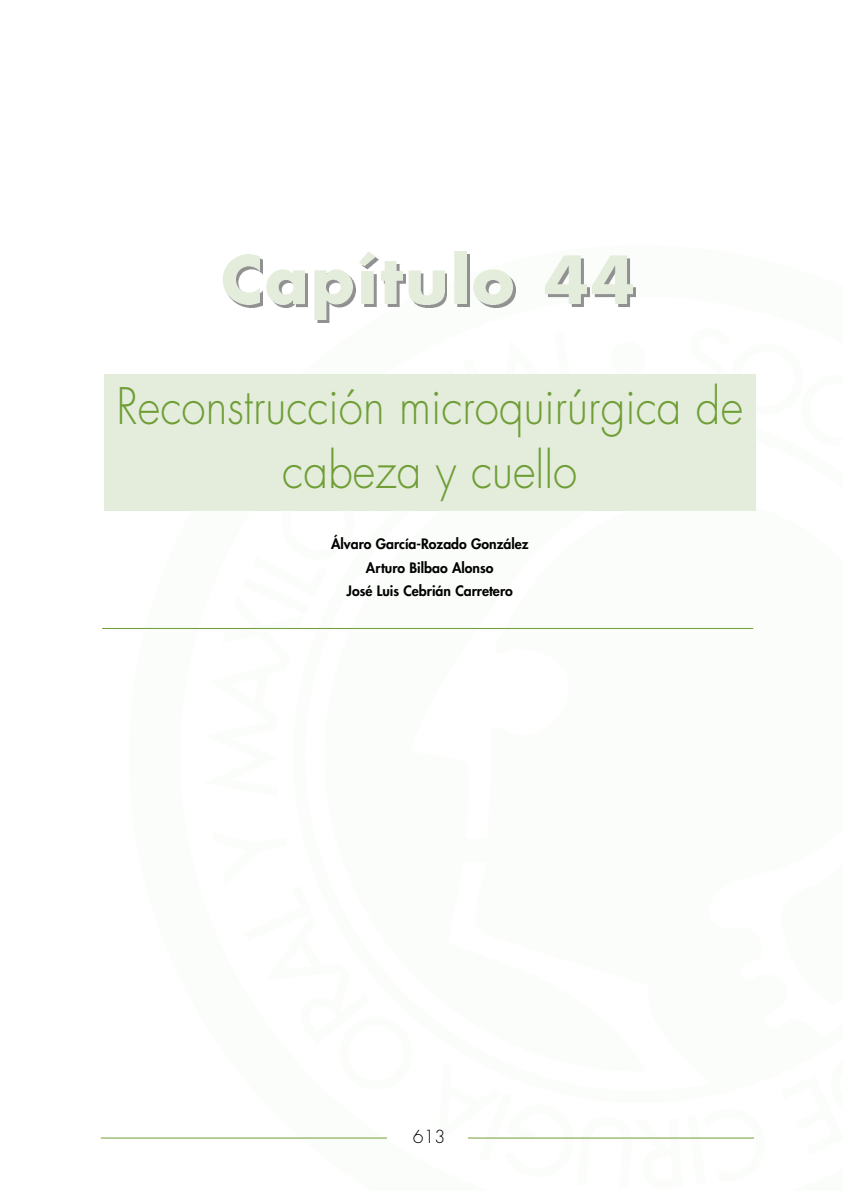
<style>
.page{position:relative;width:843px;height:1191px;background:#fff}
.page>*{position:absolute;margin:0;border:0;box-sizing:border-box;transform-origin:0 0}
.t1{font:300 49px/64.8px "Futura";color:#6f9e36;text-align:center;scale:.9 1}
.t2{font:300 17.5px "Futura";color:#000}
.t3{font:800 14px/23.4px "Futura";color:#000;text-align:center}
</style>
<div class="page">
<hr style="left:101px;top:1137px;width:286px;height:1px;background:#6f9e36">
<hr style="left:468px;top:1137px;width:286px;height:1px;background:#6f9e36">
<div style="left:104px;top:374px;width:652px;height:137px;background:#e4ecdc"></div>
<hr style="left:102px;top:628px;width:651px;height:1px;background:#6f9e36">
<img style="left:239px;top:258px;width:23px;height:50px">
<img style="left:223px;top:255px;width:36px;height:50px">
<img style="left:275px;top:273px;width:32px;height:34px">
<img style="left:266px;top:270px;width:39px;height:34px">
<img style="left:314px;top:280px;width:41px;height:42px">
<img style="left:314px;top:270px;width:39px;height:49px">
<img style="left:361px;top:256px;width:17px;height:50px">
<img style="left:355px;top:251px;width:20px;height:52px">
<img style="left:384px;top:303px;width:16px;height:3px">
<img style="left:377px;top:261px;width:26px;height:42px">
<img style="left:415px;top:274px;width:32px;height:33px">
<img style="left:403px;top:271px;width:41px;height:33px">
<img style="left:454px;top:254px;width:15px;height:52px">
<img style="left:454px;top:251px;width:12px;height:52px">
<img style="left:483px;top:280px;width:33px;height:27px">
<img style="left:473px;top:270px;width:40px;height:34px">
<img style="left:569px;top:284px;width:19px;height:22px">
<img style="left:545px;top:256px;width:41px;height:47px">
<img style="left:615px;top:287px;width:20px;height:19px">
<img style="left:588px;top:256px;width:45px;height:47px">
<h1 class="t1" style="left:116px;top:377px;width:698px">Reconstrucción microquirúrgica de cabeza y cuello</h1>
<p class="t3" style="left:331px;top:533px;width:199px">Álvaro García-Rozado González<br>Arturo Bilbao Alonso<br>José Luis Cebrián Carretero</p>
<p class="t2" style="left:413px;top:1128px;width:34px">613</p>
</div>
